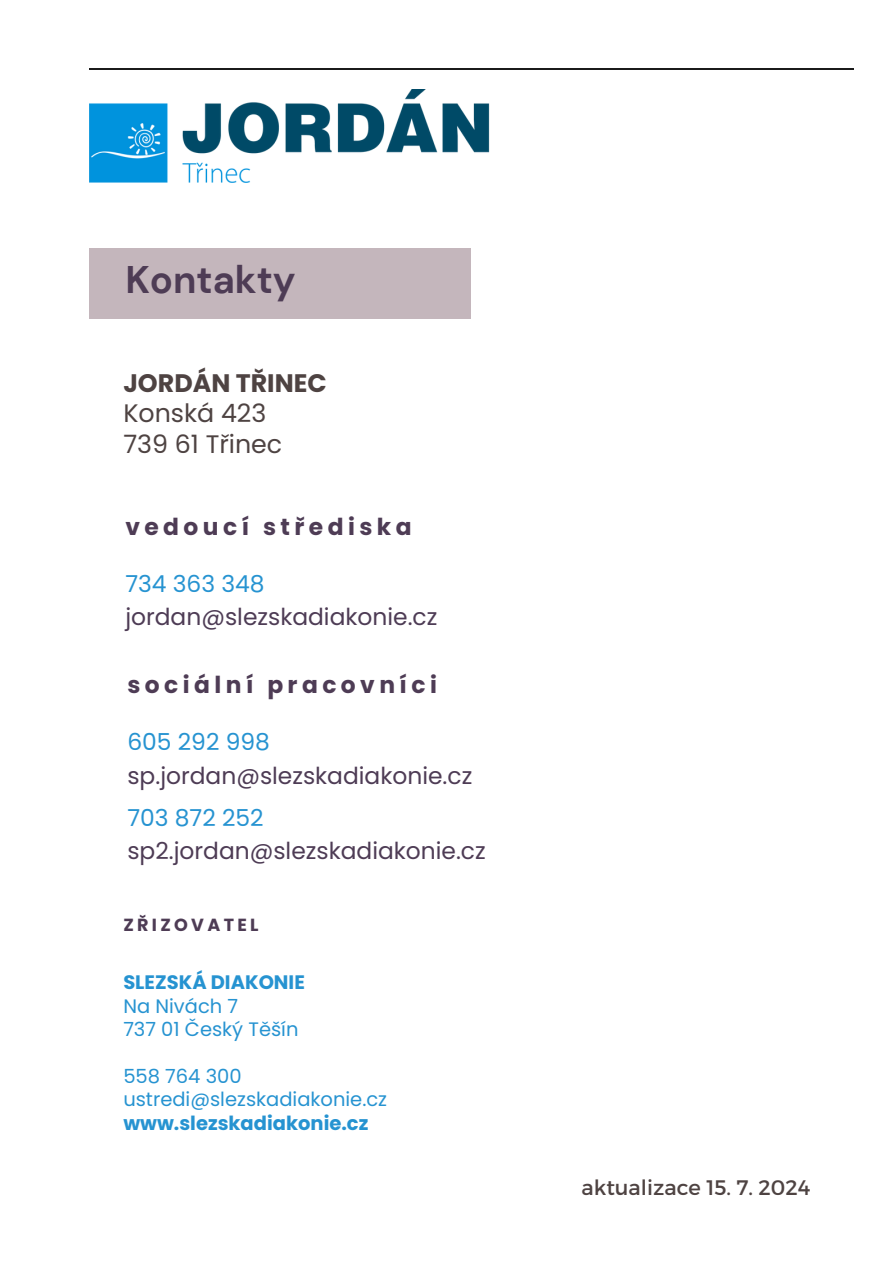
<style>
.page{position:relative;width:894px;height:1264px;background:#fff}
.page>*{position:absolute;margin:0;border:0;box-sizing:border-box;transform-origin:0 0}
.t1{font:700 38.4px "DM Sans";color:#4e3c55}
.t2{font:25.35px/30.6px "Poppins";color:#4e4342}
.t3{font:23.4px/33.6px "Poppins";color:#4e3c55}
.t4{font:700 23.4px "Poppins";letter-spacing:.19em;color:#4e3c55}
.t5{font:21px "Montserrat";color:#4e4342}
.t6{font:19.5px/23.4px "Poppins";color:#2693d1}
.t7{font:700 17.55px "Poppins";letter-spacing:.19em;color:#4e3c55}
.s1{font-weight:700}
.s2{color:#2693d1}
</style>
<div class="page">
<hr style="left:89px;top:69px;width:764px;height:1px;background:#1b1b1b">
<img style="left:89px;top:89px;width:401px;height:94px">
<div style="left:89px;top:248px;width:381px;height:71px;background:#c4b6bc"></div>
<h2 class="t1" style="left:125px;top:255px;width:172px">Kontakty</h2>
<h2 class="t2" style="left:123px;top:367px;width:205px"><span class="s1">JORDÁN TŘINEC<br></span>Konská 423<br>739 61 Třinec</h2>
<p class="t4" style="left:125px;top:510px;width:287px">vedoucí střediska</p>
<p class="t3" style="left:125px;top:566px;width:313px"><span class="s2">734 363 348 </span>jordan@slezskadiakonie.cz</p>
<h3 class="t4" style="left:127px;top:668px;width:311px">sociální pracovníci</h3>
<h3 class="t3" style="left:127px;top:725px;width:346px"><span class="s2">605 292 998 </span>sp.jordan@slezskadiakonie.cz</h3>
<h3 class="t3" style="left:127px;top:800px;width:360px"><span class="s2">703 872 252 </span>sp2.jordan@slezskadiakonie.cz</h3>
<h2 class="t7" style="left:123px;top:913px;width:137px">ZŘIZOVATEL</h2>
<h2 class="t6" style="left:123px;top:970px;width:183px"><span class="s1">SLEZSKÁ DIAKONIE<br></span>Na Nivách 7<br>737 01 Český Těšín</h2>
<p class="t6" style="left:123px;top:1064px;width:265px">558 764 300 ustredi@slezskadiakonie.cz <span class="s1">www.slezskadiakonie.cz</span></p>
<h1 class="t5" style="left:581px;top:1173px;width:230px">aktualizace 15. 7. 2024</h1>
</div>
